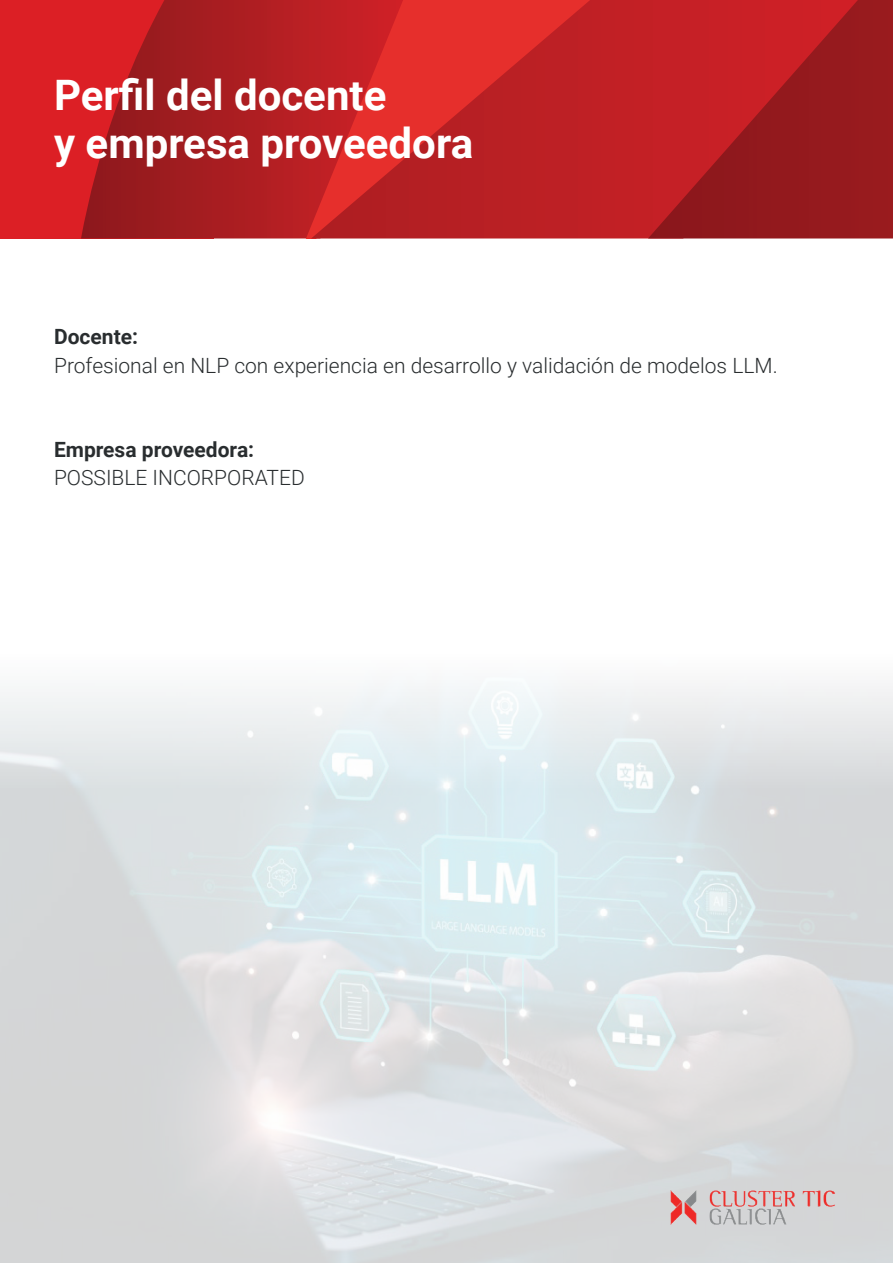
<style>
.page{position:relative;width:893px;height:1263px;background:#fff}
.page>*{position:absolute;margin:0;border:0;box-sizing:border-box;transform-origin:0 0}
.t1{font:700 42px/48px "Roboto";color:#fff}
.t2{font:300 21px "Roboto";color:#292d2f}
.t3{font:700 21px "Roboto";color:#292d2f}
</style>
<div class="page">
<div style="left:0;top:0;width:214px;height:238px;background:#dc1f25"></div>
<svg style="left:81px;top:0;width:220px;height:238px"></svg>
<div style="left:301px;top:0;width:10px;height:238px;background:#bb2024"></div>
<svg style="left:311px;top:0;width:337px;height:238px"></svg>
<svg style="left:648px;top:0;width:245px;height:238px"></svg>
<img style="left:667px;top:1190px;width:172px;height:38px">
<h1 class="t1" style="left:54px;top:69px;width:421px">Perfil del docente<br>y empresa proveedora</h1>
<p class="t3" style="left:54px;top:322px;width:85px">Docente:</p>
<p class="t2" style="left:54px;top:351px;width:725px">Profesional en NLP con experiencia en desarrollo y validación de modelos LLM.</p>
<p class="t3" style="left:54px;top:434px;width:202px">Empresa proveedora:</p>
<p class="t2" style="left:54px;top:463px;width:252px">POSSIBLE INCORPORATED</p>
</div>
